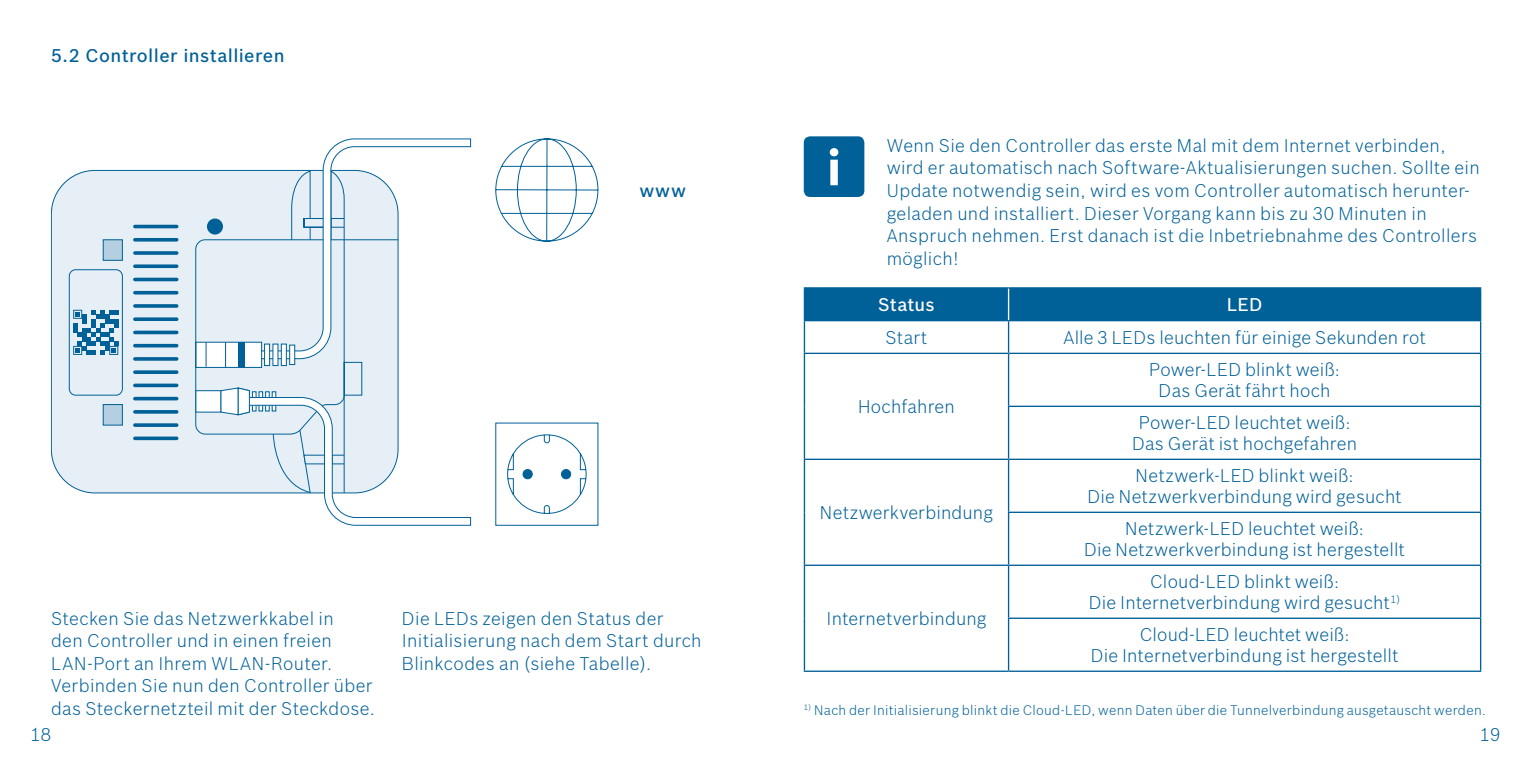
<style>
.page{position:relative;width:1531px;height:766px;background:#fff}
.page>*{position:absolute;margin:0;border:0;box-sizing:border-box;transform-origin:0 0}
.t1{font:300 18px/22.5px "Bosch Sans";letter-spacing:.015em;color:#006098;text-align:center}
.t2{font:500 18px "Bosch Sans";letter-spacing:.025em;color:#006098}
.t3{font:500 18px "Bosch Sans";letter-spacing:.01em;color:#fff}
.t4{font:300 13.5px "Bosch Sans";letter-spacing:.02em;color:#006098}
</style>
<div class="page">
<svg style="left:51px;top:138px;width:547px;height:387px"></svg>
<svg style="left:507px;top:434px;width:80px;height:80px"></svg>
<div style="left:69px;top:218px;width:126px;height:177px;background:#e6eff5"></div>
<hr style="left:135px;top:238px;width:42px;height:3px;background:#006098">
<svg style="left:135px;top:383px;width:42px;height:4px"></svg>
<svg style="left:135px;top:436px;width:42px;height:4px"></svg>
<svg style="left:135px;top:423px;width:42px;height:4px"></svg>
<hr style="left:135px;top:410px;width:42px;height:3px;background:#006098">
<hr style="left:135px;top:397px;width:42px;height:3px;background:#006098">
<svg style="left:135px;top:370px;width:42px;height:4px"></svg>
<hr style="left:135px;top:357px;width:42px;height:3px;background:#006098">
<hr style="left:135px;top:344px;width:42px;height:3px;background:#006098">
<svg style="left:135px;top:330px;width:42px;height:4px"></svg>
<svg style="left:135px;top:317px;width:42px;height:4px"></svg>
<svg style="left:135px;top:304px;width:42px;height:4px"></svg>
<hr style="left:135px;top:291px;width:42px;height:3px;background:#006098">
<svg style="left:135px;top:277px;width:42px;height:4px"></svg>
<svg style="left:135px;top:264px;width:42px;height:4px"></svg>
<svg style="left:135px;top:251px;width:42px;height:4px"></svg>
<hr style="left:135px;top:225px;width:42px;height:3px;background:#006098">
<svg style="left:73px;top:239px;width:50px;height:186px"></svg>
<svg style="left:231px;top:138px;width:240px;height:32px"></svg>
<svg style="left:195px;top:170px;width:276px;height:355px"></svg>
<div style="left:805px;top:288px;width:675px;height:32px;background:#006098"></div>
<hr style="left:804px;top:287px;width:204px;height:1px;background:#006098">
<hr style="left:804px;top:288px;width:1px;height:32px;background:#006098">
<hr style="left:1008px;top:287px;width:473px;height:1px;background:#006098">
<hr style="left:804px;top:320px;width:204px;height:1px;background:#006098">
<hr style="left:804px;top:321px;width:1px;height:31px;background:#006098">
<hr style="left:1008px;top:320px;width:473px;height:1px;background:#006098">
<hr style="left:1008px;top:321px;width:1px;height:31px;background:#006098">
<hr style="left:1480px;top:321px;width:1px;height:31px;background:#006098">
<hr style="left:1008px;top:288px;width:1px;height:32px;background:#fff">
<hr style="left:804px;top:352px;width:204px;height:2px;background:#006098">
<hr style="left:804px;top:354px;width:1px;height:52px;background:#006098">
<hr style="left:804px;top:406px;width:1px;height:52px;background:#006098">
<hr style="left:1008px;top:352px;width:473px;height:2px;background:#006098">
<hr style="left:1008px;top:354px;width:1px;height:51px;background:#006098">
<hr style="left:1480px;top:354px;width:1px;height:51px;background:#006098">
<hr style="left:1008px;top:405px;width:473px;height:2px;background:#006098">
<hr style="left:1008px;top:407px;width:1px;height:51px;background:#006098">
<hr style="left:1480px;top:407px;width:1px;height:51px;background:#006098">
<hr style="left:804px;top:458px;width:204px;height:2px;background:#006098">
<hr style="left:804px;top:460px;width:1px;height:52px;background:#006098">
<hr style="left:804px;top:512px;width:1px;height:52px;background:#006098">
<hr style="left:1008px;top:458px;width:473px;height:2px;background:#006098">
<hr style="left:1008px;top:460px;width:1px;height:51px;background:#006098">
<hr style="left:1480px;top:460px;width:1px;height:51px;background:#006098">
<hr style="left:1008px;top:511px;width:473px;height:2px;background:#006098">
<hr style="left:1008px;top:513px;width:1px;height:51px;background:#006098">
<hr style="left:1480px;top:513px;width:1px;height:51px;background:#006098">
<hr style="left:804px;top:564px;width:204px;height:1px;background:#006098">
<hr style="left:804px;top:565px;width:1px;height:53px;background:#006098">
<hr style="left:804px;top:618px;width:1px;height:52px;background:#006098">
<hr style="left:804px;top:670px;width:204px;height:1px;background:#006098">
<hr style="left:1008px;top:564px;width:473px;height:1px;background:#006098">
<hr style="left:1008px;top:565px;width:1px;height:52px;background:#006098">
<hr style="left:1480px;top:565px;width:1px;height:52px;background:#006098">
<hr style="left:1008px;top:617px;width:473px;height:1px;background:#006098">
<hr style="left:1008px;top:618px;width:1px;height:52px;background:#006098">
<hr style="left:1480px;top:618px;width:1px;height:52px;background:#006098">
<hr style="left:1008px;top:670px;width:473px;height:1px;background:#006098">
<hr style="left:1480px;top:288px;width:1px;height:32px;background:#006098">
<div style="left:804px;top:136px;width:60px;height:61px;background:#006098;border-radius:6px"></div>
<svg style="left:830px;top:148px;width:8px;height:37px"></svg>
<p class="t2" style="left:51px;top:42px;width:235px">5.2 Controller installieren</p>
<p class="t2" style="left:639px;top:177px;width:48px">www</p>
<p class="t1" style="left:51px;top:605px;width:325px;text-align:left">Stecken Sie das Netzwerkkabel in<br>den Controller und in einen freien LAN-Port an Ihrem WLAN-Router.<br>Verbinden Sie nun den Controller über das Steckernetzteil mit der Steckdose.</p>
<p class="t1" style="left:402px;top:605px;width:301px;text-align:left">Die LEDs zeigen den Status der<br>Initialisierung nach dem Start durch<br>Blinkcodes an (siehe Tabelle).</p>
<p class="t1" style="left:887px;top:133px;width:594px;text-align:left">Wenn Sie den Controller das erste Mal mit dem Internet verbinden, wird er automatisch nach Software-Aktualisierungen suchen. Sollte ein Update notwendig sein, wird es vom Controller automatisch herunter&shy;geladen und installiert. Dieser Vorgang kann bis zu 30 Minuten in Anspruch nehmen. Erst danach ist die Inbetriebnahme des Controllers möglich!</p>
<p class="t3" style="left:878px;top:291px;width:58px">Status</p>
<p class="t3" style="left:1227px;top:291px;width:37px">LED</p>
<p class="t1" style="left:885px;top:325px;width:43px">Start</p>
<p class="t1" style="left:1063px;top:325px;width:364px">Alle 3 LEDs leuchten für einige Sekunden rot</p>
<p class="t1" style="left:858px;top:394px;width:98px">Hochfahren</p>
<p class="t1" style="left:820px;top:500px;width:175px">Netzwerkverbindung</p>
<p class="t1" style="left:826px;top:606px;width:161px">Internetverbindung</p>
<p class="t1" style="left:1149px;top:358px;width:192px;line-height:20.2px">Power-LED blinkt weiß:<br>Das Gerät fährt hoch</p>
<p class="t1" style="left:1132px;top:411px;width:226px;line-height:20.2px">Power-LED leuchtet weiß:<br>Das Gerät ist hochgefahren</p>
<p class="t1" style="left:1087px;top:464px;width:316px;line-height:20.2px">Netzwerk-LED blinkt weiß:<br>Die Netzwerkverbindung wird gesucht</p>
<p class="t1" style="left:1084px;top:517px;width:323px;line-height:20.2px">Netzwerk-LED leuchtet weiß:<br>Die Netzwerkverbindung ist hergestellt</p>
<p class="t1" style="left:1089px;top:570px;width:313px;line-height:20.2px">Cloud-LED blinkt weiß:<br>Die Internetverbindung wird gesucht<sup>1)</sup></p>
<p class="t1" style="left:1090px;top:623px;width:309px;line-height:20.2px">Cloud-LED leuchtet weiß:<br>Die Internetverbindung ist hergestellt</p>
<p class="t4" style="left:804px;top:700px;width:684px"><sup>1)</sup> Nach der Initialisierung blinkt die Cloud-LED, wenn Daten über die Tunnelverbindung ausgetauscht werden.</p>
<p class="t1" style="left:31px;top:722px;width:22px">18</p>
<p class="t1" style="left:1480px;top:722px;width:22px">19</p>
</div>
